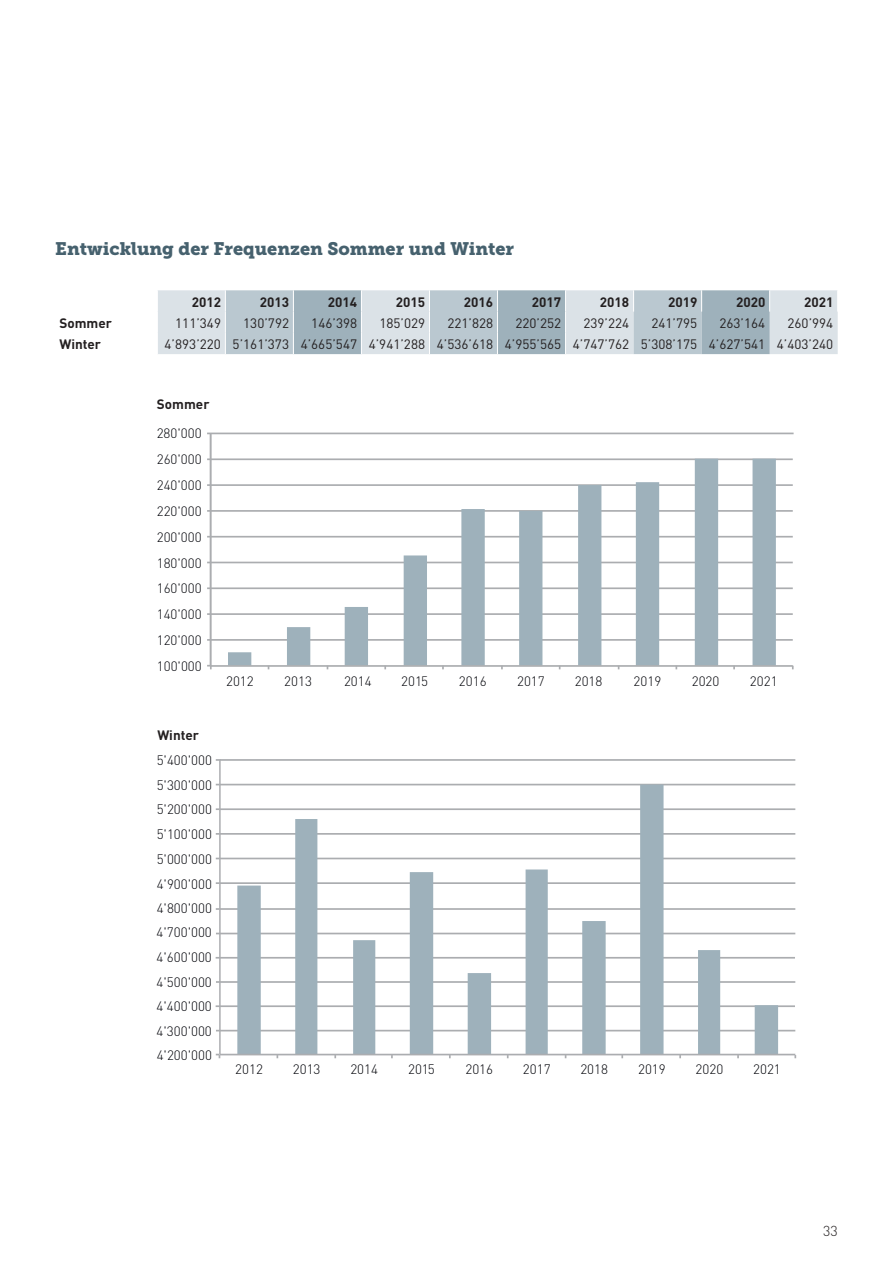
<style>
.page{position:relative;width:893px;height:1263px;background:#fff}
.page>*{position:absolute;margin:0;border:0;box-sizing:border-box;transform-origin:0 0}
.t1{font:18px "Museo Slab 900";color:#46616e}
.t2{font:300 14.25px "DIN Pro";color:#231f20}
.t3{font:300 13.5px "DIN Pro";color:#000208}
.t4{font:13.5px "DIN";color:#231f20}
.t5{font:700 13.5px "DIN";color:#231f20}
</style>
<div class="page">
<svg style="left:158px;top:290px;width:680px;height:64px;background:#becbd2"></svg>
<hr style="left:211px;top:639px;width:582px;height:2px;background:#abadb0">
<hr style="left:211px;top:613px;width:582px;height:2px;background:#abadb0">
<hr style="left:211px;top:587px;width:582px;height:2px;background:#abadb0">
<hr style="left:211px;top:562px;width:582px;height:1px;background:#abadb0">
<hr style="left:211px;top:536px;width:582px;height:1px;background:#abadb0">
<hr style="left:211px;top:510px;width:582px;height:2px;background:#abadb0">
<hr style="left:211px;top:484px;width:582px;height:2px;background:#abadb0">
<hr style="left:211px;top:458px;width:582px;height:2px;background:#abadb0">
<svg style="left:228px;top:459px;width:548px;height:206px"></svg>
<hr style="left:210px;top:433px;width:2px;height:233px;background:#abadb0">
<hr style="left:211px;top:665px;width:582px;height:2px;background:#abadb0">
<hr style="left:207px;top:433px;width:587px;height:1px;background:#abadb0">
<hr style="left:216px;top:933px;width:579px;height:1px;background:#abadb0">
<hr style="left:216px;top:957px;width:579px;height:1px;background:#abadb0">
<hr style="left:216px;top:981px;width:579px;height:2px;background:#abadb0">
<hr style="left:216px;top:1005px;width:579px;height:2px;background:#abadb0">
<hr style="left:216px;top:1030px;width:579px;height:1px;background:#abadb0">
<hr style="left:219px;top:908px;width:576px;height:2px;background:#abadb0">
<hr style="left:219px;top:882px;width:576px;height:2px;background:#abadb0">
<hr style="left:219px;top:858px;width:576px;height:1px;background:#abadb0">
<hr style="left:219px;top:833px;width:576px;height:2px;background:#abadb0">
<hr style="left:219px;top:808px;width:576px;height:2px;background:#abadb0">
<hr style="left:219px;top:784px;width:576px;height:1px;background:#abadb0">
<hr style="left:219px;top:759px;width:576px;height:2px;background:#abadb0">
<svg style="left:237px;top:785px;width:541px;height:269px"></svg>
<hr style="left:219px;top:759px;width:2px;height:295px;background:#abadb0">
<hr style="left:220px;top:1054px;width:575px;height:1px;background:#abadb0">
<svg style="left:216px;top:1054px;width:4px;height:4px"></svg>
<h1 class="t1" style="left:55px;top:238px;width:460px">Entwicklung der Frequenzen Sommer und Winter</h1>
<p class="t5" style="left:192px;top:293px;width:31px">2012</p>
<p class="t5" style="left:260px;top:293px;width:31px">2013</p>
<p class="t5" style="left:328px;top:293px;width:31px">2014</p>
<p class="t5" style="left:396px;top:293px;width:31px">2015</p>
<p class="t5" style="left:464px;top:293px;width:31px">2016</p>
<p class="t5" style="left:532px;top:293px;width:31px">2017</p>
<p class="t5" style="left:600px;top:293px;width:31px">2018</p>
<p class="t5" style="left:668px;top:293px;width:31px">2019</p>
<p class="t5" style="left:736px;top:293px;width:31px">2020</p>
<p class="t5" style="left:804px;top:293px;width:31px">2021</p>
<p class="t5" style="left:59px;top:314px;width:54px">Sommer</p>
<p class="t4" style="left:175px;top:314px;width:47px">111’349</p>
<p class="t4" style="left:243px;top:314px;width:47px">130’792</p>
<p class="t4" style="left:311px;top:314px;width:47px">146’398</p>
<p class="t4" style="left:379px;top:314px;width:47px">185’029</p>
<p class="t4" style="left:447px;top:314px;width:47px">221’828</p>
<p class="t4" style="left:515px;top:314px;width:47px">220’252</p>
<p class="t4" style="left:583px;top:314px;width:47px">239’224</p>
<p class="t4" style="left:651px;top:314px;width:47px">241’795</p>
<p class="t4" style="left:719px;top:314px;width:47px">263’164</p>
<p class="t4" style="left:787px;top:314px;width:47px">260’994</p>
<p class="t5" style="left:59px;top:335px;width:43px">Winter</p>
<p class="t4" style="left:165px;top:336px;width:670px">4’893’220 5’161’373 4’665’547 4’941’288 4’536’618 4’955’565 4’747’762 5’308’175 4’627’541 4’403’240</p>
<p class="t5" style="left:157px;top:395px;width:54px">Sommer</p>
<p class="t3" style="left:157px;top:424px;width:46px">280'000</p>
<p class="t3" style="left:157px;top:450px;width:46px">260'000</p>
<p class="t3" style="left:157px;top:476px;width:46px">240'000</p>
<p class="t3" style="left:157px;top:502px;width:46px">220'000</p>
<p class="t3" style="left:157px;top:528px;width:46px">200'000</p>
<p class="t3" style="left:157px;top:553px;width:46px">180'000</p>
<p class="t3" style="left:157px;top:579px;width:46px">160'000</p>
<p class="t3" style="left:157px;top:605px;width:46px">140'000</p>
<p class="t3" style="left:157px;top:631px;width:46px">120'000</p>
<p class="t3" style="left:157px;top:657px;width:46px">100'000</p>
<p class="t3" style="left:226px;top:671px;width:29px">2012</p>
<p class="t3" style="left:284px;top:671px;width:29px">2013</p>
<p class="t3" style="left:344px;top:671px;width:29px">2014</p>
<p class="t3" style="left:401px;top:671px;width:28px">2015</p>
<p class="t3" style="left:459px;top:671px;width:29px">2016</p>
<p class="t3" style="left:517px;top:671px;width:29px">2017</p>
<p class="t3" style="left:575px;top:671px;width:29px">2018</p>
<p class="t3" style="left:634px;top:671px;width:29px">2019</p>
<p class="t3" style="left:692px;top:671px;width:29px">2020</p>
<p class="t3" style="left:750px;top:671px;width:29px">2021</p>
<p class="t5" style="left:157px;top:726px;width:43px">Winter</p>
<p class="t3" style="left:157px;top:751px;width:57px">5'400'000</p>
<p class="t3" style="left:157px;top:776px;width:57px">5'300'000</p>
<p class="t3" style="left:157px;top:800px;width:57px">5'200'000</p>
<p class="t3" style="left:157px;top:825px;width:57px">5'100'000</p>
<p class="t3" style="left:157px;top:850px;width:57px">5'000'000</p>
<p class="t3" style="left:157px;top:874px;width:57px">4'900'000</p>
<p class="t3" style="left:157px;top:899px;width:57px">4'800'000</p>
<p class="t3" style="left:157px;top:923px;width:57px">4'700'000</p>
<p class="t3" style="left:157px;top:948px;width:57px">4'600'000</p>
<p class="t3" style="left:157px;top:972px;width:57px">4'500'000</p>
<p class="t3" style="left:157px;top:997px;width:57px">4'400'000</p>
<p class="t3" style="left:157px;top:1022px;width:57px">4'300'000</p>
<p class="t3" style="left:157px;top:1045px;width:57px">4'200'000</p>
<p class="t3" style="left:235px;top:1060px;width:29px">2012</p>
<p class="t3" style="left:293px;top:1060px;width:29px">2013</p>
<p class="t3" style="left:350px;top:1060px;width:29px">2014</p>
<p class="t3" style="left:408px;top:1060px;width:28px">2015</p>
<p class="t3" style="left:465px;top:1060px;width:29px">2016</p>
<p class="t3" style="left:523px;top:1060px;width:29px">2017</p>
<p class="t3" style="left:580px;top:1060px;width:29px">2018</p>
<p class="t3" style="left:638px;top:1060px;width:29px">2019</p>
<p class="t3" style="left:696px;top:1060px;width:29px">2020</p>
<p class="t3" style="left:753px;top:1060px;width:29px">2021</p>
<p class="t2" style="left:823px;top:1221px;width:16px">33</p>
</div>
